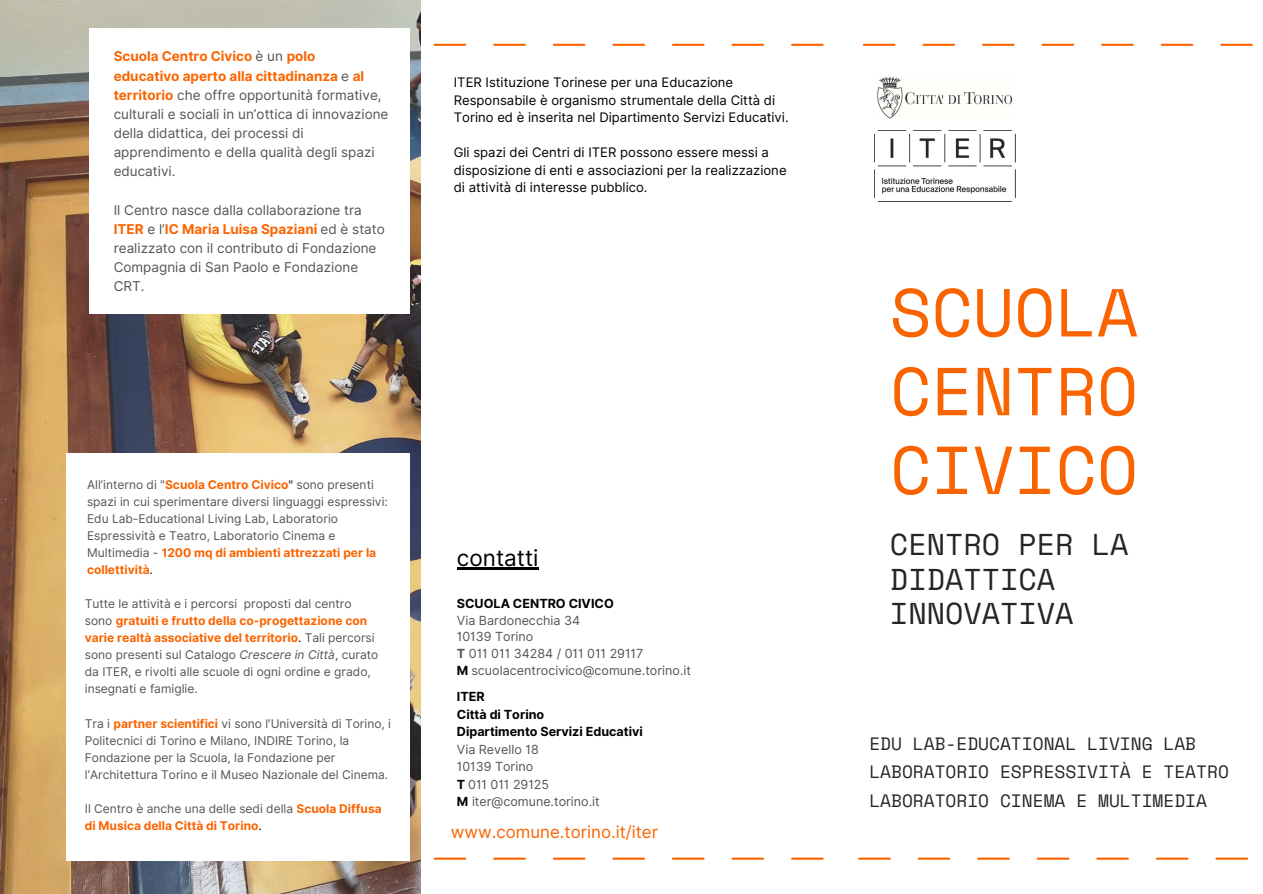
<style>
.page{position:relative;width:1263px;height:894px;background:#fff}
.page>*{position:absolute;margin:0;border:0;box-sizing:border-box;transform-origin:0 0}
.t1{font:67.65px "Space Mono";color:#fa6400}
.t2{font:53.7px "CMU Serif";color:#fa6400}
.t3{font:30px "Space Mono";color:#252426}
.t4{font:22.5px "Inter";color:#000}
.t5{font:17.85px "Space Mono";color:#252426}
.t6{font:16.8px "Inter";color:#fa6400}
.t7{font:13.5px/19px "Inter";color:#545454}
.t8{font:700 13.5px "Inter";color:#fa6400}
.t9{font:13.05px "Inter";color:#000}
.t10{font:12.6px "Inter";color:#545454}
.t11{font:700 12.6px "Inter";color:#000}
.t12{font:12px/17px "Inter";color:#545454}
.t13{font:700 12px/17px "Inter";color:#fa6400}
.s1{font-weight:400;color:#545454}
.s2{font-weight:700;color:#fa6400}
.s3{font-weight:700}
.s4{color:#000}
.s5{font-style:italic}
.s6{font-weight:400;color:#000}
.s7{font-weight:700;color:#000}
</style>
<div class="page">
<img style="left:0;top:0;width:421px;height:893px">
<img style="left:874px;top:130px;width:142px;height:68px">
<img style="left:877px;top:76px;width:136px;height:42px">
<hr style="left:457px;top:567px;width:82px;height:2px;background:#000">
<div style="left:89px;top:28px;width:320px;height:286px;background:#fff"></div>
<div style="left:67px;top:453px;width:342px;height:407px;background:#fff"></div>
<p class="t8" style="left:114px;top:48px;width:203px">Scuola Centro Civico <span class="s1">è un</span> polo</p>
<p class="t7" style="left:114px;top:66px;width:276px"><span class="s2">educativo aperto alla cittadinanza</span> e <span class="s2">al territorio</span> che offre opportunità formative, culturali e sociali in un’ottica di innovazione della didattica, dei processi di apprendimento e della qualità degli spazi educativi.</p>
<p class="t7" style="left:114px;top:200px;width:273px">Il Centro nasce dalla collaborazione tra <span class="s2">ITER</span> e l’<span class="s2">IC Maria Luisa Spaziani</span> ed è stato realizzato con il contributo di Fondazione Compagnia di San Paolo e Fondazione CRT.</p>
<p class="t12" style="left:87px;top:475px;width:302px">All’interno di "<span class="s2">Scuola Centro Civico</span><span class="s3">"</span> sono presenti spazi in cui sperimentare diversi linguaggi espressivi:<br>Edu Lab-Educational Living Lab, Laboratorio Espressività e Teatro, Laboratorio Cinema e Multimedia - <span class="s2">1200 mq di ambienti attrezzati per la collettività</span><span class="s4">.</span></p>
<p class="t12" style="left:85px;top:595px;width:295px">Tutte le attività e i percorsi proposti dal centro sono <span class="s2">gratuiti e frutto della co-progettazione con varie realtà associative del territorio</span><span class="s4">.</span> Tali percorsi sono presenti sul Catalogo <span class="s5">Crescere in Città</span>, curato da ITER, e rivolti alle scuole di ogni ordine e grado, insegnati e famiglie.</p>
<p class="t12" style="left:85px;top:714px;width:308px">Tra i <span class="s2">partner scientifici</span> vi sono l’Università di Torino, i Politecnici di Torino e Milano, INDIRE Torino, la Fondazione per la Scuola, la Fondazione per l’Architettura Torino e il Museo Nazionale del Cinema.</p>
<p class="t13" style="left:85px;top:799px;width:298px"><span class="s1">Il Centro è anche una delle sedi della</span> Scuola Diffusa di Musica della Città di Torino<span class="s6">.</span></p>
<p class="t2" style="left:429px;top:-17px;width:400px">_______</p>
<p class="t2" style="left:858px;top:-17px;width:400px">_______</p>
<p class="t9" style="left:454px;top:75px;width:281px">ITER Istituzione Torinese per una Educazione</p>
<p class="t9" style="left:454px;top:92px;width:323px">Responsabile è organismo strumentale della Città di</p>
<p class="t9" style="left:454px;top:110px;width:336px">Torino ed è inserita nel Dipartimento Servizi Educativi.</p>
<p class="t9" style="left:454px;top:145px;width:317px">Gli spazi dei Centri di ITER possono essere messi a</p>
<p class="t9" style="left:454px;top:162px;width:334px">disposizione di enti e associazioni per la realizzazione</p>
<p class="t9" style="left:454px;top:180px;width:195px">di attività di interesse pubblico.</p>
<p class="t4" style="left:457px;top:544px;width:83px">contatti</p>
<p class="t11" style="left:457px;top:595px;width:158px">SCUOLA CENTRO CIVICO</p>
<p class="t10" style="left:457px;top:612px;width:125px">Via Bardonecchia 34</p>
<p class="t10" style="left:457px;top:629px;width:78px">10139 Torino</p>
<p class="t10" style="left:457px;top:645px;width:188px"><span class="s3">T</span> 011 011 34284 / 011 011 29117</p>
<p class="t10" style="left:457px;top:662px;width:236px"><span class="s7">M</span> scuolacentrocivico@comune.torino.it</p>
<p class="t11" style="left:457px;top:689px;width:29px">ITER</p>
<p class="t11" style="left:457px;top:706px;width:89px">Città di Torino</p>
<p class="t11" style="left:457px;top:724px;width:187px">Dipartimento Servizi Educativi</p>
<p class="t10" style="left:457px;top:741px;width:83px">Via Revello 18</p>
<p class="t10" style="left:457px;top:759px;width:78px">10139 Torino</p>
<p class="t10" style="left:457px;top:776px;width:94px"><span class="s7">T</span> 011 011 29125</p>
<p class="t10" style="left:457px;top:794px;width:144px"><span class="s7">M</span> iter@comune.torino.it</p>
<p class="t6" style="left:451px;top:821px;width:209px">www.comune.torino.it/iter</p>
<p class="t2" style="left:429px;top:796px;width:400px">_______</p>
<p class="t1" style="left:890px;top:260px;width:250px">SCUOLA</p>
<p class="t1" style="left:890px;top:339px;width:250px">CENTRO</p>
<p class="t1" style="left:890px;top:418px;width:250px">CIVICO</p>
<p class="t3" style="left:890px;top:521px;width:240px">CENTRO PER LA</p>
<p class="t3" style="left:890px;top:555px;width:167px">DIDATTICA</p>
<p class="t3" style="left:890px;top:590px;width:185px">INNOVATIVA</p>
<p class="t5" style="left:869px;top:730px;width:328px">EDU LAB-EDUCATIONAL LIVING LAB</p>
<p class="t5" style="left:869px;top:758px;width:361px">LABORATORIO ESPRESSIVITÀ E TEATRO</p>
<p class="t5" style="left:869px;top:786px;width:339px">LABORATORIO CINEMA E MULTIMEDIA</p>
<p class="t2" style="left:854px;top:796px;width:400px">_______</p>
</div>
